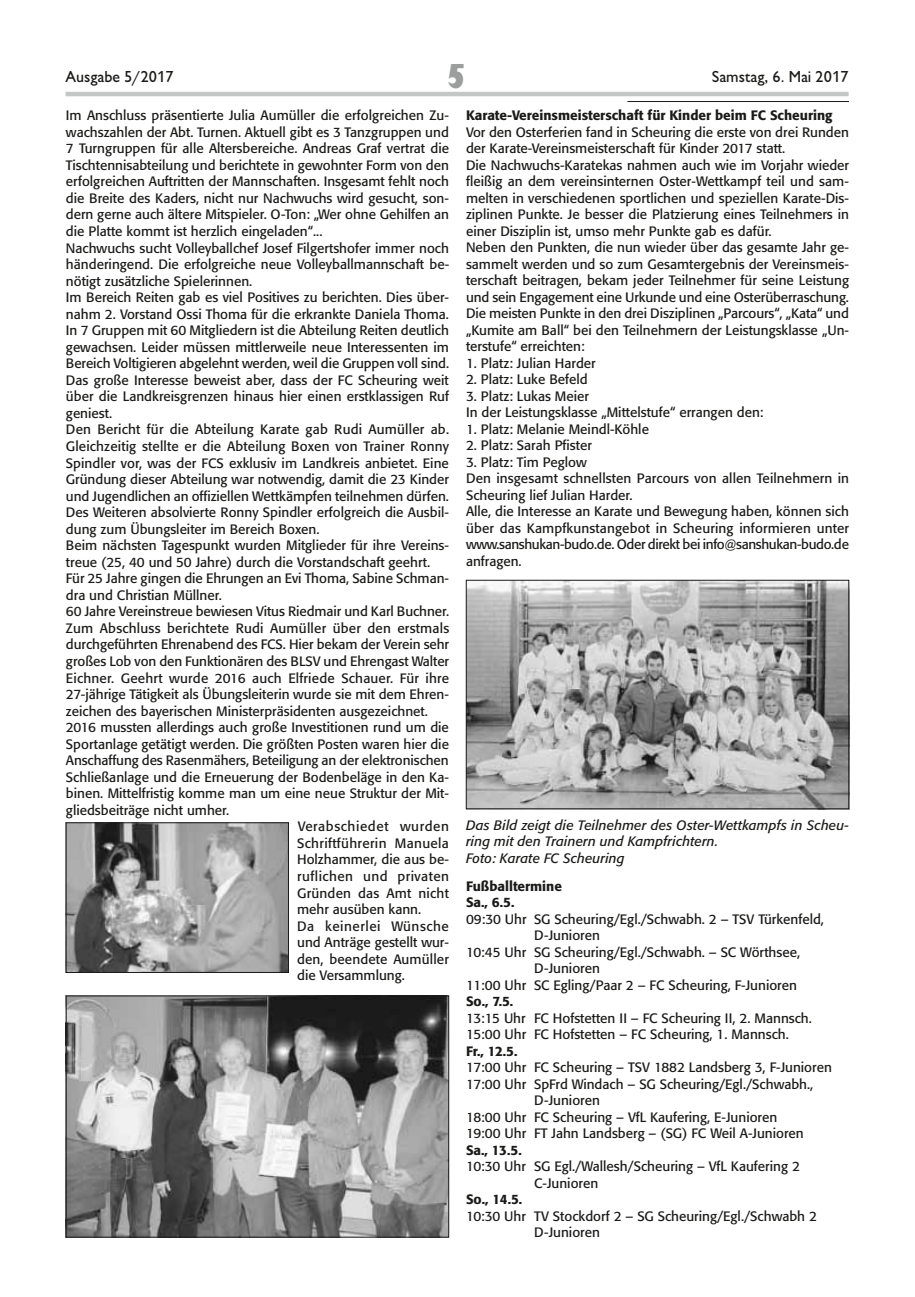
<style>
.page{position:relative;width:915px;height:1297px;background:#fff}
.page>*{position:absolute;margin:0;border:0;box-sizing:border-box;transform-origin:0 0}
.t1{font:800 condensed 36px "Giltus T";color:#9c9d9d}
.t2{font:500 16.5px "Giltus T";color:#1a1a18}
.t3{font:13.5px/16.5px "Formata";color:#1a1a18}
.t4{font:italic 13.5px/16.5px "Formata";letter-spacing:.01em;color:#1a1a18}
.t5{font:500 13.5px/16.5px "Formata";color:#1a1a18}
.t6{font:13.5px "Formata";letter-spacing:.025em;color:#1a1a18}
.t7{font:13.5px "Formata";letter-spacing:.035em;color:#1a1a18}
.t8{font:13.5px "Formata";letter-spacing:.045em;color:#1a1a18}
.t9{font:13.5px "Formata";letter-spacing:.04em;color:#1a1a18}
</style>
<div class="page">
<hr style="left:65px;top:92px;width:783px;height:4px;background:#c5c6c6">
<hr style="left:627px;top:101px;width:221px;height:1px;background:#1a1a18">
<img style="left:68px;top:825px;width:218px;height:146px">
<div style="left:66px;top:823px;width:222px;height:150px;border:1px solid #1a1a18"></div>
<img style="left:68px;top:998px;width:379px;height:237px">
<div style="left:66px;top:996px;width:383px;height:241px;border:1px solid #1a1a18"></div>
<img style="left:468px;top:582px;width:378px;height:225px">
<div style="left:466px;top:580px;width:382px;height:229px;border:1px solid #1a1a18"></div>
<p class="t2" style="left:65px;top:67px;width:110px">Ausgabe 5/2017</p>
<h1 class="t1" style="left:447px;top:55px;width:19px">5</h1>
<p class="t2" style="left:711px;top:67px;width:138px">Samstag, 6. Mai 2017</p>
<p class="t3" style="left:66px;top:107px;width:384px">Im Anschluss präsentierte Julia Aumüller die erfolgreichen Zu-</p>
<p class="t3" style="left:66px;top:124px;width:384px">wachszahlen der Abt. Turnen. Aktuell gibt es 3 Tanzgruppen und</p>
<p class="t3" style="left:66px;top:140px;width:384px">7 Turngruppen für alle Altersbereiche. Andreas Graf vertrat die</p>
<p class="t3" style="left:66px;top:157px;width:384px">Tischtennisabteilung und berichtete in gewohnter Form von den</p>
<p class="t3" style="left:66px;top:173px;width:384px">erfolgreichen Auftritten der Mannschaften. Insgesamt fehlt noch</p>
<p class="t3" style="left:66px;top:190px;width:384px">die Breite des Kaders, nicht nur Nachwuchs wird gesucht, son-</p>
<p class="t3" style="left:66px;top:206px;width:384px">dern gerne auch ältere Mitspieler. O-Ton: „Wer ohne Gehilfen an</p>
<p class="t3" style="left:66px;top:223px;width:258px">die Platte kommt ist herzlich eingeladen“...</p>
<p class="t3" style="left:66px;top:239px;width:384px">Nachwuchs sucht Volleyballchef Josef Filgertshofer immer noch</p>
<p class="t3" style="left:66px;top:256px;width:384px">händeringend. Die erfolgreiche neue Volleyballmannschaft be-</p>
<p class="t3" style="left:66px;top:273px;width:188px">nötigt zusätzliche Spielerinnen.</p>
<p class="t3" style="left:66px;top:289px;width:384px">Im Bereich Reiten gab es viel Positives zu berichten. Dies über-</p>
<p class="t3" style="left:66px;top:306px;width:384px">nahm 2. Vorstand Ossi Thoma für die erkrankte Daniela Thoma.</p>
<p class="t3" style="left:66px;top:322px;width:384px">In 7 Gruppen mit 60 Mitgliedern ist die Abteilung Reiten deutlich</p>
<p class="t3" style="left:66px;top:339px;width:384px">gewachsen. Leider müssen mittlerweile neue Interessenten im</p>
<p class="t3" style="left:66px;top:355px;width:384px">Bereich Voltigieren abgelehnt werden, weil die Gruppen voll sind.</p>
<p class="t3" style="left:66px;top:372px;width:384px">Das große Interesse beweist aber, dass der FC Scheuring weit</p>
<p class="t3" style="left:66px;top:388px;width:384px">über die Landkreisgrenzen hinaus hier einen erstklassigen Ruf</p>
<p class="t3" style="left:66px;top:405px;width:48px">geniest.</p>
<p class="t3" style="left:66px;top:421px;width:384px">Den Bericht für die Abteilung Karate gab Rudi Aumüller ab.</p>
<p class="t3" style="left:66px;top:438px;width:384px">Gleichzeitig stellte er die Abteilung Boxen von Trainer Ronny</p>
<p class="t3" style="left:66px;top:454px;width:384px">Spindler vor, was der FCS exklusiv im Landkreis anbietet. Eine</p>
<p class="t3" style="left:66px;top:471px;width:384px">Gründung dieser Abteilung war notwendig, damit die 23 Kinder</p>
<p class="t3" style="left:66px;top:487px;width:384px">und Jugendlichen an offiziellen Wettkämpfen teilnehmen dürfen.</p>
<p class="t3" style="left:66px;top:504px;width:384px">Des Weiteren absolvierte Ronny Spindler erfolgreich die Ausbil-</p>
<p class="t3" style="left:66px;top:521px;width:255px">dung zum Übungsleiter im Bereich Boxen.</p>
<p class="t3" style="left:66px;top:537px;width:384px">Beim nächsten Tagespunkt wurden Mitglieder für ihre Vereins-</p>
<p class="t3" style="left:66px;top:554px;width:365px">treue (25, 40 und 50 Jahre) durch die Vorstandschaft geehrt.</p>
<p class="t3" style="left:66px;top:570px;width:384px">Für 25 Jahre gingen die Ehrungen an Evi Thoma, Sabine Schman-</p>
<p class="t3" style="left:66px;top:587px;width:157px">dra und Christian Müllner.</p>
<p class="t3" style="left:66px;top:603px;width:384px">60 Jahre Vereinstreue bewiesen Vitus Riedmair und Karl Buchner.</p>
<p class="t3" style="left:66px;top:620px;width:384px">Zum Abschluss berichtete Rudi Aumüller über den erstmals</p>
<p class="t3" style="left:66px;top:636px;width:384px">durchgeführten Ehrenabend des FCS. Hier bekam der Verein sehr</p>
<p class="t3" style="left:66px;top:653px;width:384px">großes Lob von den Funktionären des BLSV und Ehrengast Walter</p>
<p class="t3" style="left:66px;top:669px;width:384px">Eichner. Geehrt wurde 2016 auch Elfriede Schauer. Für ihre</p>
<p class="t3" style="left:66px;top:686px;width:384px">27-jährige Tätigkeit als Übungsleiterin wurde sie mit dem Ehren-</p>
<p class="t3" style="left:66px;top:702px;width:363px">zeichen des bayerischen Ministerpräsidenten ausgezeichnet.</p>
<p class="t3" style="left:66px;top:719px;width:384px">2016 mussten allerdings auch große Investitionen rund um die</p>
<p class="t3" style="left:66px;top:736px;width:384px">Sportanlage getätigt werden. Die größten Posten waren hier die</p>
<p class="t3" style="left:66px;top:752px;width:384px">Anschaffung des Rasenmähers, Beteiligung an der elektronischen</p>
<p class="t3" style="left:66px;top:769px;width:384px">Schließanlage und die Erneuerung der Bodenbeläge in den Ka-</p>
<p class="t3" style="left:66px;top:785px;width:384px">binen. Mittelfristig komme man um eine neue Struktur der Mit-</p>
<p class="t3" style="left:66px;top:802px;width:165px">gliedsbeiträge nicht umher.</p>
<p class="t8" style="left:297px;top:818px;width:153px">Verabschiedet wurden</p>
<p class="t6" style="left:297px;top:835px;width:153px">Schriftführerin Manuela</p>
<p class="t3" style="left:297px;top:851px;width:153px">Holzhammer, die aus be-</p>
<p class="t7" style="left:297px;top:868px;width:153px">ruflichen und privaten</p>
<p class="t3" style="left:297px;top:884px;width:153px">Gründen das Amt nicht</p>
<p class="t3" style="left:297px;top:901px;width:126px">mehr ausüben kann.</p>
<p class="t9" style="left:297px;top:918px;width:153px">Da keinerlei Wünsche</p>
<p class="t3" style="left:297px;top:934px;width:153px">und Anträge gestellt wur-</p>
<p class="t3" style="left:297px;top:951px;width:153px">den, beendete Aumüller</p>
<p class="t3" style="left:297px;top:967px;width:109px">die Versammlung.</p>
<p class="t5" style="left:466px;top:107px;width:368px">Karate-Vereinsmeisterschaft für Kinder beim FC Scheuring</p>
<p class="t3" style="left:466px;top:124px;width:384px">Vor den Osterferien fand in Scheuring die erste von drei Runden der Karate-Vereinsmeisterschaft für Kinder 2017 statt.<br>Die Nachwuchs-Karatekas nahmen auch wie im Vorjahr wieder fleißig an dem vereinsinternen Oster-Wettkampf teil und sam&shy;melten in verschiedenen sportlichen und speziellen Karate-Dis&shy;ziplinen Punkte. Je besser die Platzierung eines Teilnehmers in einer Disziplin ist, umso mehr Punkte gab es dafür.<br>Neben den Punkten, die nun wieder über das gesamte Jahr ge&shy;sammelt werden und so zum Gesamtergebnis der Vereinsmeis&shy;terschaft beitragen, bekam jeder Teilnehmer für seine Leistung und sein Engagement eine Urkunde und eine Osterüberraschung.<br>Die meisten Punkte in den drei Disziplinen „Parcours“, „Kata“ und „Kumite am Ball“ bei den Teilnehmern der Leistungsklasse „Un&shy;terstufe“ erreichten:</p>
<p class="t3" style="left:466px;top:355px;width:131px">1. Platz: Julian Harder</p>
<p class="t3" style="left:466px;top:371px;width:123px">2. Platz: Luke Befeld</p>
<p class="t3" style="left:466px;top:388px;width:299px">3. Platz: Lukas Meier<br>In der Leistungsklasse „Mittelstufe“ errangen den:</p>
<p class="t3" style="left:466px;top:421px;width:184px">1. Platz: Melanie Meindl-Köhle</p>
<p class="t3" style="left:466px;top:437px;width:127px">2. Platz: Sarah Pfister</p>
<p class="t3" style="left:466px;top:454px;width:384px">3. Platz: Tim Peglow<br>Den insgesamt schnellsten Parcours von allen Teilnehmern in Scheuring lief Julian Harder.<br>Alle, die Interesse an Karate und Bewegung haben, können sich über das Kampfkunstangebot in Scheuring informieren unter www.sanshukan-budo.de. Oder direkt bei info@sanshukan-budo.de anfragen.</p>
<p class="t4" style="left:466px;top:817px;width:384px">Das Bild zeigt die Teilnehmer des Oster-Wettkampfs in Scheu&shy;ring mit den Trainern und Kampfrichtern.<br>Foto: Karate FC Scheuring</p>
<p class="t5" style="left:466px;top:878px;width:97px">Fußballtermine<br>Sa., 6.5.</p>
<p class="t3" style="left:466px;top:911px;width:359px">09:30 Uhr SG Scheuring/Egl./Schwabh. 2 – TSV Türkenfeld,</p>
<p class="t3" style="left:534px;top:927px;width:67px">D-Junioren</p>
<p class="t3" style="left:466px;top:944px;width:335px">10:45 Uhr SG Scheuring/Egl./Schwabh. – SC Wörthsee,</p>
<p class="t3" style="left:534px;top:960px;width:67px">D-Junioren</p>
<p class="t3" style="left:466px;top:977px;width:332px">11:00 Uhr SC Egling/Paar 2 – FC Scheuring, F-Junioren</p>
<p class="t5" style="left:466px;top:993px;width:49px">So., 7.5.</p>
<p class="t3" style="left:466px;top:1010px;width:347px">13:15 Uhr FC Hofstetten II – FC Scheuring II, 2. Mannsch.<br>15:00 Uhr FC Hofstetten – FC Scheuring, 1. Mannsch.</p>
<p class="t5" style="left:466px;top:1043px;width:53px">Fr., 12.5.</p>
<p class="t3" style="left:466px;top:1059px;width:367px">17:00 Uhr FC Scheuring – TSV 1882 Landsberg 3, F-Junioren</p>
<p class="t3" style="left:466px;top:1076px;width:349px">17:00 Uhr SpFrd Windach – SG Scheuring/Egl./Schwabh.,</p>
<p class="t3" style="left:534px;top:1092px;width:67px">D-Junioren</p>
<p class="t3" style="left:466px;top:1109px;width:313px">18:00 Uhr FC Scheuring – VfL Kaufering, E-Junioren</p>
<p class="t3" style="left:466px;top:1125px;width:339px">19:00 Uhr FT Jahn Landsberg – (SG) FC Weil A-Junioren</p>
<p class="t5" style="left:466px;top:1142px;width:57px">Sa., 13.5.</p>
<p class="t3" style="left:534px;top:1158px;width:267px;text-indent:-68px">10:30 Uhr SG Egl./Wallesh/Scheuring – VfL Kaufering 2<br>C-Junioren</p>
<p class="t5" style="left:466px;top:1191px;width:58px">So., 14.5.</p>
<p class="t3" style="left:534px;top:1208px;width:284px;text-indent:-68px">10:30 Uhr TV Stockdorf 2 – SG Scheuring/Egl./Schwabh 2<br>D-Junioren</p>
</div>
